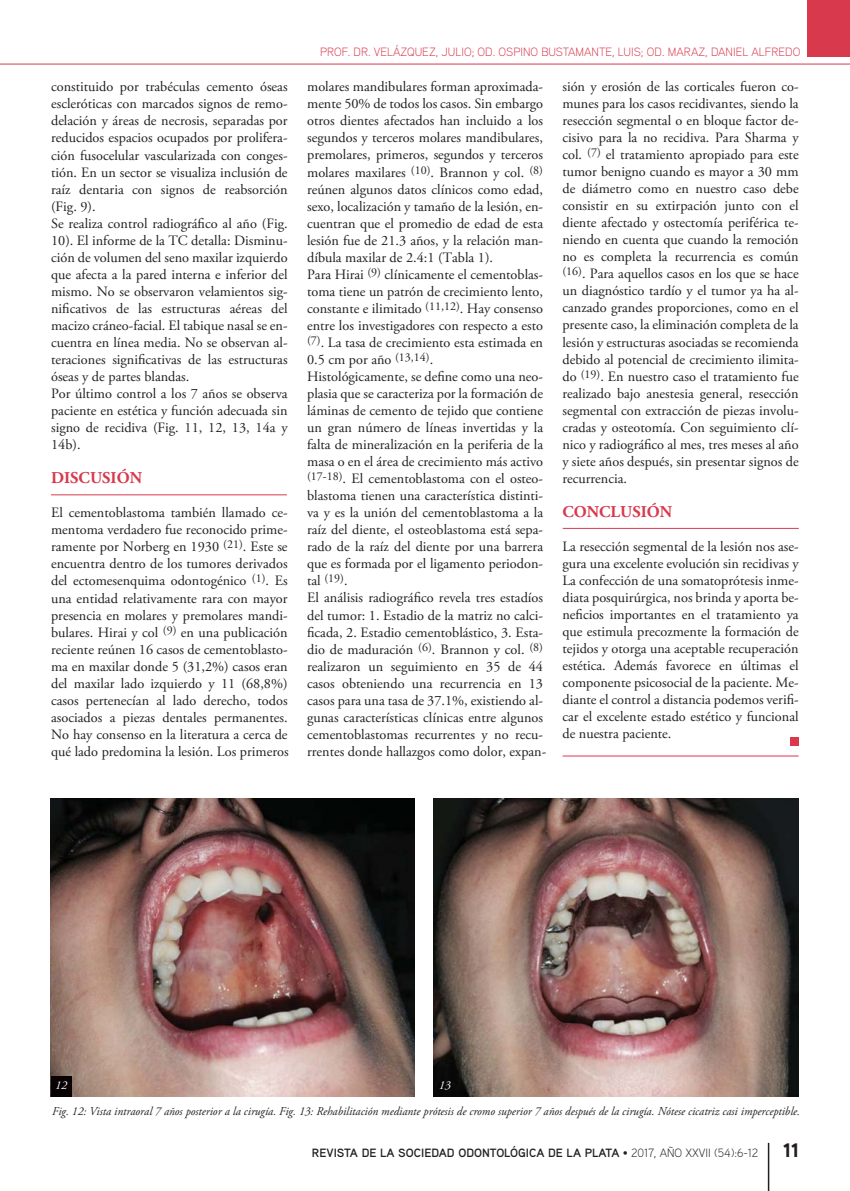
<style>
.page{position:relative;width:850px;height:1191px;background:#fff}
.page>*{position:absolute;margin:0;border:0;box-sizing:border-box;transform-origin:0 0}
.t1{font:900 19.5px "Aaux Pro";color:#231f20}
.t2{font:700 16.5px "Adobe Garamond Pro";color:#d8394d}
.t3{font:14.25px/17.1px "Adobe Garamond Pro";color:#231f20;text-align:justify}
.t4{font:italic 12px "Adobe Garamond Pro";color:#231f20;scale:.96 1}
.t5{font:300 12px "Aaux Pro";color:#d8394d}
.t6{font:700 12px "Aaux Pro";color:#231f20}
.t7{font:italic 12px "Adobe Garamond Pro";color:#fff}
.s1{font-weight:300}
</style>
<div class="page">
<hr style="left:0;top:64px;width:850px;height:1px;background:#d8394d">
<div style="left:808px;top:0;width:42px;height:56px;background:#d8394d"></div>
<hr style="left:768px;top:1142px;width:1px;height:48px;background:#231f20">
<hr style="left:51px;top:494px;width:236px;height:1px;background:#d8394d">
<hr style="left:563px;top:528px;width:236px;height:1px;background:#d8394d">
<hr style="left:563px;top:755px;width:236px;height:1px;background:#d8394d">
<div style="left:790px;top:737px;width:9px;height:9px;background:#d8394d"></div>
<img style="left:50px;top:798px;width:364px;height:298px">
<div style="left:51px;top:1075px;width:20px;height:21px;background:#090204"></div>
<img style="left:434px;top:798px;width:364px;height:298px">
<p class="t3" style="left:51px;top:78px;width:238px;text-align:left">constituido por trabéculas cemento óseas escleróticas con marcados signos de remo&shy;delación y áreas de necrosis, separadas por reducidos espacios ocupados por prolifera&shy;ción fusocelular vascularizada con conges&shy;tión. En un sector se visualiza inclusión de raíz dentaria con signos de reabsorción (Fig. 9).<br>Se realiza control radiográfico al año (Fig.<br>10). El informe de la TC detalla: Disminu&shy;ción de volumen del seno maxilar izquierdo que afecta a la pared interna e inferior del mismo. No se observaron velamientos sig&shy;nificativos de las estructuras aéreas del macizo cráneo-facial. El tabique nasal se en&shy;cuentra en línea media. No se observan al&shy;teraciones significativas de las estructuras óseas y de partes blandas.<br>Por último control a los 7 años se observa paciente en estética y función adecuada sin signo de recidiva (Fig. 11, 12, 13, 14a y 14b).</p>
<p class="t2" style="left:51px;top:472px;width:92px">DISCUSIÓN</p>
<p class="t3" style="left:51px;top:504px;width:239px">El cementoblastoma también llamado ce&shy;mentoma verdadero fue reconocido prime&shy;ramente por Norberg en 1930 <sup>(21)</sup>. Este se encuentra dentro de los tumores derivados del ectomesenquima odontogénico <sup>(1)</sup>. Es una entidad relativamente rara con mayor presencia en molares y premolares mandi&shy;bulares. Hirai y col <sup>(9)</sup> en una publicación reciente reúnen 16 casos de cementoblasto&shy;ma en maxilar donde 5 (31,2%) casos eran del maxilar lado izquierdo y 11 (68,8%) casos pertenecían al lado derecho, todos asociados a piezas dentales permanentes.<br>No hay consenso en la literatura a cerca de qué lado predomina la lesión. Los primeros</p>
<p class="t5" style="left:320px;top:45px;width:482px">PROF. DR. VELÁZQUEZ, JULIO; OD. OSPINO BUSTAMANTE, LUIS; OD. MARAZ, DANIEL ALFREDO</p>
<p class="t3" style="left:307px;top:78px;width:241px;text-align:left">molares mandibulares forman aproximada&shy;mente 50% de todos los casos. Sin embargo otros dientes afectados han incluido a los segundos y terceros molares mandibulares, premolares, primeros, segundos y terceros molares maxilares <sup>(10)</sup>. Brannon y col. <sup>(8) </sup>reúnen algunos datos clínicos como edad, sexo, localización y tamaño de la lesión, en&shy;cuentran que el promedio de edad de esta lesión fue de 21.3 años, y la relación man&shy;díbula maxilar de 2.4:1 (Tabla 1).<br>Para Hirai <sup>(9)</sup> clínicamente el cementoblas&shy;toma tiene un patrón de crecimiento lento, constante e ilimitado <sup>(11,12)</sup>. Hay consenso entre los investigadores con respecto a esto <sup>(7)</sup>. La tasa de crecimiento esta estimada en 0.5 cm por año <sup>(13,14)</sup>.<br>Histológicamente, se define como una neo&shy;plasia que se caracteriza por la formación de láminas de cemento de tejido que contiene un gran número de líneas invertidas y la falta de mineralización en la periferia de la masa o en el área de crecimiento más activo <sup>(17-18)</sup>. El cementoblastoma con el osteo&shy;blastoma tienen una característica distinti&shy;va y es la unión del cementoblastoma a la raíz del diente, el osteoblastoma está sepa&shy;rado de la raíz del diente por una barrera que es formada por el ligamento periodon&shy;tal <sup>(19)</sup>.<br>El análisis radiográfico revela tres estadíos del tumor: 1. Estadio de la matriz no calci&shy;ficada, 2. Estadio cementoblástico, 3. Esta&shy;dio de maduración <sup>(6)</sup>. Brannon y col. <sup>(8) </sup>realizaron un seguimiento en 35 de 44 casos obteniendo una recurrencia en 13 casos para una tasa de 37.1%, existiendo al&shy;gunas características clínicas entre algunos cementoblastomas recurrentes y no recu&shy;rrentes donde hallazgos como dolor, expan-</p>
<p class="t3" style="left:562px;top:77px;width:238px">sión y erosión de las corticales fueron co&shy;munes para los casos recidivantes, siendo la resección segmental o en bloque factor de&shy;cisivo para la no recidiva. Para Sharma y col. <sup>(7)</sup> el tratamiento apropiado para este tumor benigno cuando es mayor a 30 mm de diámetro como en nuestro caso debe consistir en su extirpación junto con el diente afectado y ostectomía periférica te&shy;niendo en cuenta que cuando la remoción no es completa la recurrencia es común <sup>(16)</sup>. Para aquellos casos en los que se hace un diagnóstico tardío y el tumor ya ha al&shy;canzado grandes proporciones, como en el presente caso, la eliminación completa de la lesión y estructuras asociadas se recomienda debido al potencial de crecimiento ilimita&shy;do <sup>(19)</sup>. En nuestro caso el tratamiento fue realizado bajo anestesia general, resección segmental con extracción de piezas involu&shy;cradas y osteotomía. Con seguimiento clí&shy;nico y radiográfico al mes, tres meses al año y siete años después, sin presentar signos de recurrencia.</p>
<p class="t2" style="left:562px;top:505px;width:111px">CONCLUSIÓN</p>
<p class="t3" style="left:562px;top:537px;width:238px">La resección segmental de la lesión nos ase&shy;gura una excelente evolución sin recidivas y La confección de una somatoprótesis inme&shy;diata posquirúrgica, nos brinda y aporta be&shy;neficios importantes en el tratamiento ya que estimula precozmente la formación de tejidos y otorga una aceptable recuperación estética. Además favorece en últimas el componente psicosocial de la paciente. Me&shy;diante el control a distancia podemos verifi&shy;car el excelente estado estético y funcional de nuestra paciente.</p>
<p class="t7" style="left:55px;top:1080px;width:13px">12</p>
<p class="t7" style="left:439px;top:1080px;width:13px">13</p>
<p class="t4" style="left:52px;top:1106px;width:780px">Fig. 12: Vista intraoral 7 años posterior a la cirugía. Fig. 13: Rehabilitación mediante prótesis de cromo superior 7 años después de la cirugía. Nótese cicatriz casi imperceptible.</p>
<p class="t6" style="left:312px;top:1148px;width:448px">REVISTA DE LA SOCIEDAD ODONTOLÓGICA DE LA PLATA <span class="s1">• 2017, AÑO XXVII (54):6-12</span></p>
<p class="t1" style="left:783px;top:1138px;width:17px">11</p>
</div>
